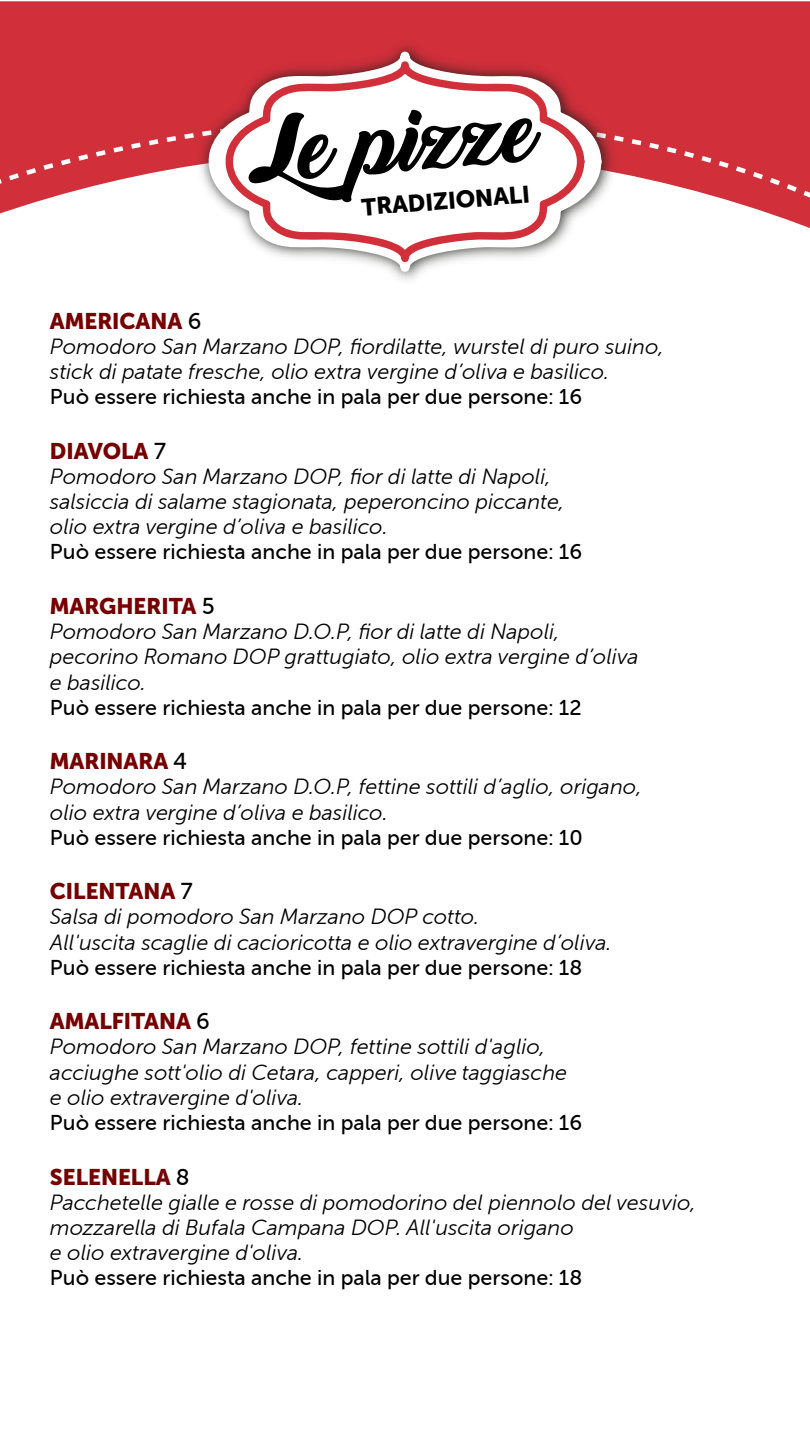
<style>
.page{position:relative;width:810px;height:1440px;background:#fff}
.page>*{position:absolute;margin:0;border:0;box-sizing:border-box;transform-origin:0 0}
.t1{font:87.3px "Backto Black Bold Demo";color:#000}
.t2{font:23.77px "Museo Sans Cyrl 900";color:#000}
.t3{font:22.5px "Museo Sans Cyrl 900";color:#770101}
.t4{font:italic 21px/25.2px "Museo Sans Cyrl 300";color:#000}
.t5{font:21px "Museo Sans Cyrl 500";color:#000}
.s1{font-family:"Museo Sans Cyrl 500";color:#000}
</style>
<div class="page">
<svg style="left:0;top:1px;width:810px;height:227px;fill:#d12f3a"></svg>
<svg style="left:0;top:28px;width:810px;height:176px;background:#d5414b"></svg>
<img style="left:193px;top:33px;width:429px;height:247px">
<svg style="left:205px;top:50px;width:397px;height:223px"></svg>
<svg style="left:223px;top:60px;width:361px;height:203px"></svg>
<h1 class="t1" style="left:244px;top:104px;width:291px;rotate:-5deg">Le pizze</h1>
<p class="t2" style="left:360px;top:195px;width:170px;rotate:-5deg">TRADIZIONALI</p>
<p class="t3" style="left:50px;top:308px;width:153px">AMERICANA <span class="s1">6</span></p>
<p class="t4" style="left:50px;top:334px;width:616px">Pomodoro San Marzano DOP, fiordilatte, wurstel di puro suino, stick di patate fresche, olio extra vergine d’oliva e basilico.</p>
<p class="t5" style="left:50px;top:385px;width:534px">Può essere richiesta anche in pala per due persone: 16</p>
<p class="t3" style="left:50px;top:438px;width:118px">DIAVOLA <span class="s1">7</span></p>
<p class="t4" style="left:50px;top:464px;width:516px">Pomodoro San Marzano DOP, fior di latte di Napoli, salsiccia di salame stagionata, peperoncino piccante, olio extra vergine d’oliva e basilico.</p>
<p class="t5" style="left:50px;top:540px;width:534px">Può essere richiesta anche in pala per due persone: 16</p>
<p class="t3" style="left:50px;top:593px;width:166px">MARGHERITA <span class="s1">5</span></p>
<p class="t4" style="left:50px;top:619px;width:590px">Pomodoro San Marzano D.O.P, fior di latte di Napoli, pecorino Romano DOP grattugiato, olio extra vergine d’oliva e basilico.</p>
<p class="t5" style="left:50px;top:696px;width:533px">Può essere richiesta anche in pala per due persone: 12</p>
<p class="t3" style="left:50px;top:749px;width:139px">MARINARA <span class="s1">4</span></p>
<p class="t4" style="left:50px;top:774px;width:594px">Pomodoro San Marzano D.O.P, fettine sottili d’aglio, origano, olio extra vergine d’oliva e basilico.</p>
<p class="t5" style="left:50px;top:826px;width:534px">Può essere richiesta anche in pala per due persone: 10</p>
<p class="t3" style="left:50px;top:879px;width:144px">CILENTANA <span class="s1">7</span></p>
<p class="t4" style="left:50px;top:905px;width:563px">Salsa di pomodoro San Marzano DOP cotto.<br>All'uscita scaglie di cacioricotta e olio extravergine d’oliva.</p>
<p class="t5" style="left:50px;top:956px;width:534px">Può essere richiesta anche in pala per due persone: 18</p>
<p class="t3" style="left:50px;top:1009px;width:161px">AMALFITANA <span class="s1">6</span></p>
<p class="t4" style="left:50px;top:1035px;width:519px">Pomodoro San Marzano DOP, fettine sottili d'aglio, acciughe sott'olio di Cetara, capperi, olive taggiasche e olio extravergine d'oliva.</p>
<p class="t5" style="left:50px;top:1111px;width:534px">Può essere richiesta anche in pala per due persone: 16</p>
<p class="t3" style="left:50px;top:1164px;width:141px">SELENELLA <span class="s1">8</span></p>
<p class="t4" style="left:50px;top:1190px;width:648px">Pacchetelle gialle e rosse di pomodorino del piennolo del vesuvio, mozzarella di Bufala Campana DOP. All'uscita origano<br>e olio extravergine d'oliva.</p>
<p class="t5" style="left:50px;top:1266px;width:534px">Può essere richiesta anche in pala per due persone: 18</p>
</div>
